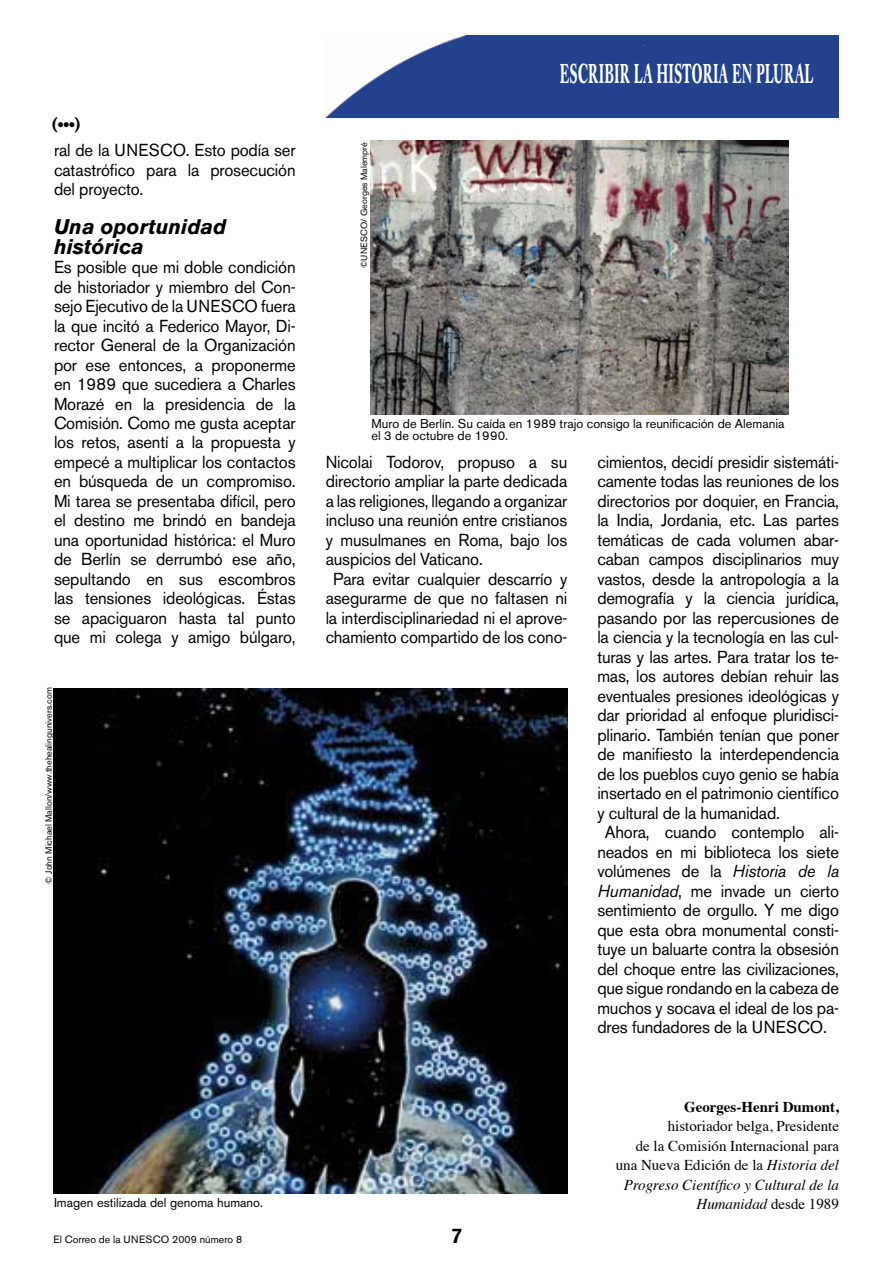
<style>
.page{position:relative;width:893px;height:1263px;background:#fff}
.page>*{position:absolute;margin:0;border:0;box-sizing:border-box;transform-origin:0 0}
.t1{font:700 27px "Caslon Book BE";letter-spacing:.04em;color:#fff;scale:.48 1}
.t2{font:italic 700 21px/19.5px "Akzidenz Grotesk BE";color:#000}
.t3{font:500 21px "Akzidenz Grotesk BE";color:#000;scale:.96 1}
.t4{font:500 18px "Akzidenz Grotesk BE";color:#000;scale:.96 1}
.t5{font:17.25px/19.5px "Akzidenz Grotesk BE";letter-spacing:-.01em;color:#000;text-align:justify;scale:.96 1}
.t6{font:15px/19.5px "Times";color:#000;text-align:right}
.t7{font:700 15px "Times";color:#000}
.t8{font:12.75px/12px "Akzidenz Grotesk BE";color:#000}
.t9{font:10.5px "Akzidenz Grotesk BE";color:#000}
.t10{font:9px "Akzidenz Grotesk BE";color:#000}
.s1{font-style:italic}
</style>
<div class="page">
<img style="left:326px;top:36px;width:513px;height:81px">
<img style="left:53px;top:689px;width:514px;height:504px">
<img style="left:371px;top:140px;width:417px;height:275px">
<p class="t4" style="left:52px;top:114px;width:32px">(•••)</p>
<p class="t5" style="left:54px;top:140px;width:253px">ral de la UNESCO. Esto podía ser catastrófico para la prosecución del proyecto.</p>
<p class="t2" style="left:54px;top:217px;width:174px">Una oportunidad histórica</p>
<p class="t5" style="left:54px;top:257px;width:253px">Es posible que mi doble condición de historiador y miembro del Con&shy;sejo Ejecutivo de la UNESCO fuera la que incitó a Federico Mayor, Di&shy;rector General de la Organización por ese entonces, a proponerme en 1989 que sucediera a Charles Morazé en la presidencia de la Comisión. Como me gusta aceptar los retos, asentí a la propuesta y empecé a multiplicar los contactos en búsqueda de un compromiso.<br>Mi tarea se presentaba difícil, pero el destino me brindó en bandeja una oportunidad histórica: el Muro de Berlín se derrumbó ese año, sepultando en sus escombros las tensiones ideológicas. Éstas se apaciguaron hasta tal punto que mi colega y amigo búlgaro,</p>
<p class="t10" style="left:43px;top:884px;width:198px;rotate:-90deg">© John Michael Mallon/www.thehealingunivers.com</p>
<p class="t8" style="left:54px;top:1196px;width:211px">Imagen estilizada del genoma humano.</p>
<p class="t9" style="left:53px;top:1233px;width:190px">El Correo de la UNESCO 2009 número 8</p>
<p class="t10" style="left:359px;top:268px;width:128px;rotate:-90deg">©Unesco/ Georges Malempré</p>
<h1 class="t1" style="left:560px;top:58px;width:529px">ESCRIBIR LA HISTORIA EN PLURAL</h1>
<p class="t8" style="left:372px;top:418px;width:414px">Muro de Berlín. Su caída en 1989 trajo consigo la reunificación de Alemania el 3 de octubre de 1990.</p>
<p class="t5" style="left:326px;top:452px;width:253px">Nicolai Todorov, propuso a su</p>
<p class="t5" style="left:326px;top:472px;width:253px">directorio ampliar la parte dedicada</p>
<p class="t5" style="left:326px;top:491px;width:253px">a las religiones, llegando a organizar</p>
<p class="t5" style="left:326px;top:511px;width:253px">incluso una reunión entre cristianos</p>
<p class="t5" style="left:326px;top:530px;width:253px">y musulmanes en Roma, bajo los</p>
<p class="t5" style="left:326px;top:550px;width:165px">auspicios del Vaticano.</p>
<p class="t5" style="left:333px;top:569px;width:245px">Para evitar cualquier descarrío y</p>
<p class="t5" style="left:326px;top:589px;width:253px">asegurarme de que no faltasen ni</p>
<p class="t5" style="left:326px;top:608px;width:253px">la interdisciplinariedad ni el aprove-</p>
<p class="t5" style="left:326px;top:628px;width:253px">chamiento compartido de los cono-</p>
<p class="t3" style="left:451px;top:1223px;width:13px">7</p>
<p class="t5" style="left:597px;top:452px;width:253px">cimientos, decidí presidir sistemáti-</p>
<p class="t5" style="left:597px;top:472px;width:253px">camente todas las reuniones de los</p>
<p class="t5" style="left:597px;top:491px;width:253px">directorios por doquier, en Francia,</p>
<p class="t5" style="left:597px;top:511px;width:253px">la India, Jordania, etc. Las partes</p>
<p class="t5" style="left:597px;top:530px;width:253px">temáticas de cada volumen abar-</p>
<p class="t5" style="left:597px;top:550px;width:253px">caban campos disciplinarios muy</p>
<p class="t5" style="left:597px;top:569px;width:253px">vastos, desde la antropología a la</p>
<p class="t5" style="left:597px;top:588px;width:253px">demografía y la ciencia jurídica,</p>
<p class="t5" style="left:597px;top:608px;width:253px">pasando por las repercusiones de</p>
<p class="t5" style="left:597px;top:627px;width:253px">la ciencia y la tecnología en las cul-</p>
<p class="t5" style="left:597px;top:647px;width:253px">turas y las artes. Para tratar los te-</p>
<p class="t5" style="left:597px;top:666px;width:253px">mas, los autores debían rehuir las</p>
<p class="t5" style="left:597px;top:686px;width:253px">eventuales presiones ideológicas y</p>
<p class="t5" style="left:597px;top:705px;width:253px">dar prioridad al enfoque pluridisci-</p>
<p class="t5" style="left:597px;top:725px;width:253px">plinario. También tenían que poner</p>
<p class="t5" style="left:597px;top:744px;width:253px">de manifiesto la interdependencia</p>
<p class="t5" style="left:597px;top:764px;width:253px">de los pueblos cuyo genio se había</p>
<p class="t5" style="left:597px;top:783px;width:253px">insertado en el patrimonio científico</p>
<p class="t5" style="left:597px;top:803px;width:192px">y cultural de la humanidad.</p>
<p class="t5" style="left:605px;top:822px;width:245px">Ahora, cuando contemplo ali-</p>
<p class="t5" style="left:597px;top:842px;width:253px">neados en mi biblioteca los siete</p>
<p class="t5" style="left:597px;top:861px;width:253px">volúmenes de la <span class="s1">Historia de la</span></p>
<p class="t5" style="left:597px;top:881px;width:253px"><span class="s1">Humanidad</span>, me invade un cierto</p>
<p class="t5" style="left:597px;top:900px;width:253px">sentimiento de orgullo. Y me digo</p>
<p class="t5" style="left:597px;top:920px;width:253px">que esta obra monumental consti-</p>
<p class="t5" style="left:597px;top:939px;width:253px">tuye un baluarte contra la obsesión</p>
<p class="t5" style="left:597px;top:959px;width:253px">del choque entre las civilizaciones,</p>
<p class="t5" style="left:597px;top:978px;width:253px">que sigue rondando en la cabeza de</p>
<p class="t5" style="left:597px;top:998px;width:253px">muchos y socava el ideal de los pa-</p>
<p class="t5" style="left:597px;top:1017px;width:241px">dres fundadores de la UNESCO.</p>
<p class="t7" style="left:684px;top:1092px;width:156px">Georges-Henri Dumont,</p>
<p class="t6" style="left:616px;top:1115px;width:225px">historiador belga, Presidente<br>de la Comisión Internacional para una Nueva Edición de la <span class="s1">Historia del<br>Progreso Científico y Cultural de la<br>Humanidad</span> desde 1989</p>
</div>
